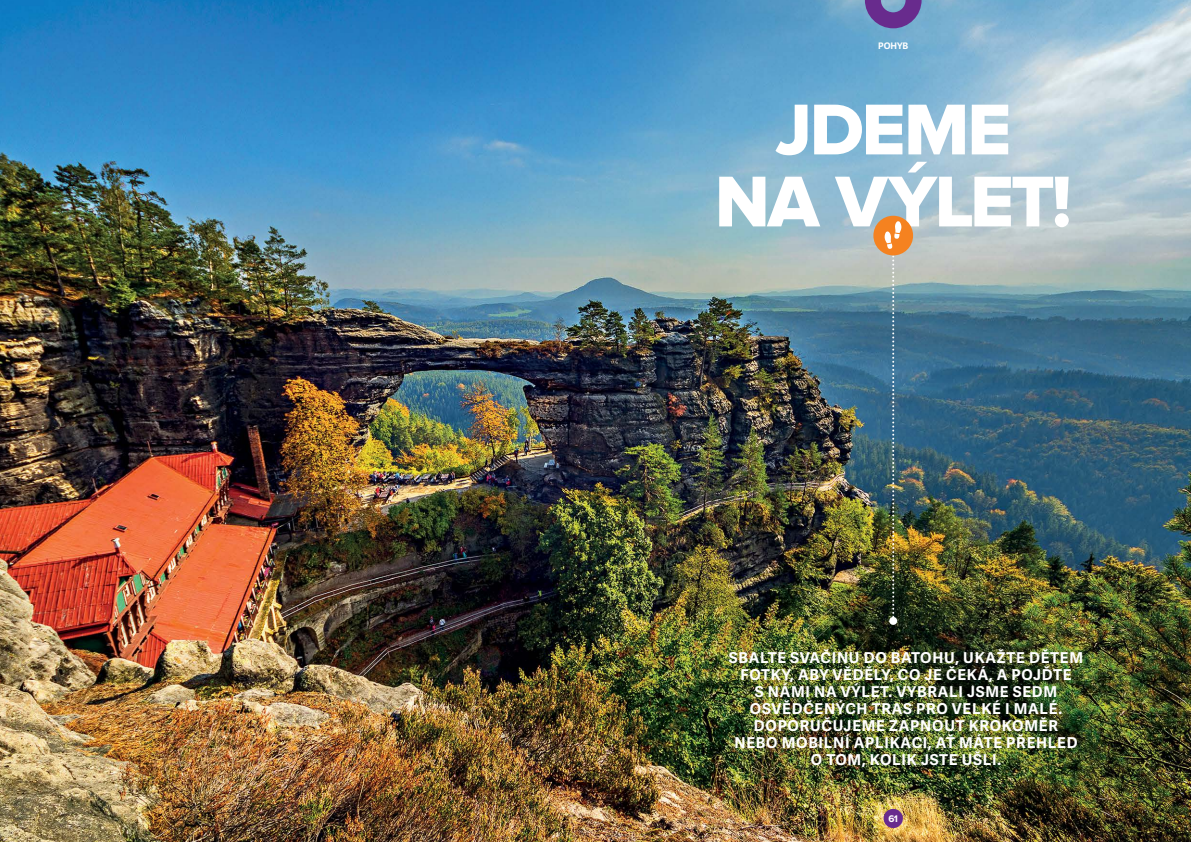
<style>
.page{position:relative;width:1191px;height:842px;background:#fff}
.page>*{position:absolute;margin:0;border:0;box-sizing:border-box;transform-origin:0 0}
.t1{font:74.6px/72px "Proxima Nova Extrabld";letter-spacing:-.03em;color:#fff;text-align:center}
.t2{font:700 15px/17px "Adelle Sans";letter-spacing:.05em;color:#fff;text-align:center}
.t3{font:700 10px "Proxima Nova";color:#fff}
.t4{font:700 9px "Adelle Sans";color:#fff}
</style>
<div class="page">
<img style="left:0;top:0;width:1191px;height:842px">
<div style="left:883px;top:809px;width:20px;height:19px;background:#682b8d;border-radius:50%"></div>
<svg style="left:865px;top:0;width:56px;height:28px"></svg>
<div style="left:889px;top:617px;width:8px;height:8px;background:#fff;border-radius:50%"></div>
<div style="left:873px;top:216px;width:40px;height:39px;background:#f58220;border-radius:50%"></div>
<img style="left:884px;top:221px;width:17px;height:401px">
<p class="t4" style="left:878px;top:40px;width:32px">POHYB</p>
<p class="t1" style="left:714px;top:96px;width:358px">JDEME<br>NA VÝLET!</p>
<p class="t2" style="left:729px;top:649px;width:356px">SBALTE SVAČINU DO BATOHU, UKAŽTE DĚTEM FOTKY, ABY VĚDĚLY, CO JE ČEKÁ, A POJĎTE<br>S NÁMI NA VÝLET. VYBRALI JSME SEDM OSVĚDČENÝCH TRAS PRO VELKÉ I MALÉ.</p>
<p class="t2" style="left:734px;top:717px;width:344px">DOPORUČUJEME ZAPNOUT KROKOMĚR<br>NEBO MOBILNÍ APLIKACI, AŤ MÁTE PŘEHLED<br>O TOM, KOLIK JSTE UŠLI.</p>
<p class="t3" style="left:888px;top:814px;width:11px">61</p>
</div>
